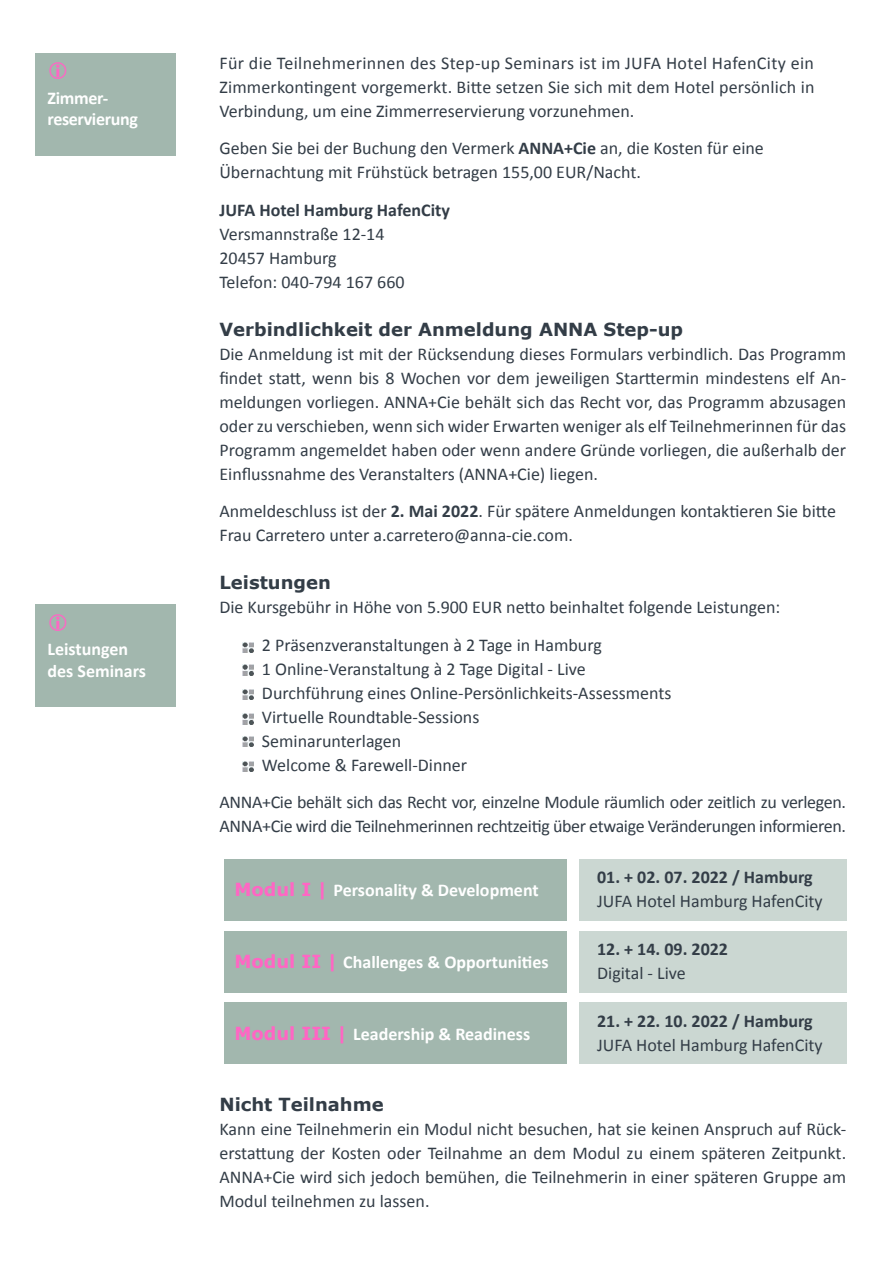
<style>
.page{position:relative;width:893px;height:1263px;background:#fff}
.page>*{position:absolute;margin:0;border:0;box-sizing:border-box;transform-origin:0 0}
.t1{font:18px/24px "Calibri";color:#333d47;text-align:justify}
.t2{font:18px/24px "Calibri";letter-spacing:-.02em;color:#333d47}
.t3{font:700 18px "Calibri";color:#fff}
.t4{font:700 18px "Calibri";color:#333d47}
.t5{font:18px "Calibri";letter-spacing:.02em;color:#333d47}
.t6{font:700 18px "Verdana";color:#333d47}
.t7{font:700 18px "Calibri";letter-spacing:-.02em;color:#fff}
.s1{font-weight:700}
.s2{font-family:"Verdana";color:#ff66c4}
</style>
<div class="page">
<div style="left:35px;top:605px;width:141px;height:102px;background:#a2b7ae"></div>
<div style="left:224px;top:859px;width:343px;height:61px;background:#a2b7ae"></div>
<div style="left:224px;top:931px;width:343px;height:62px;background:#a2b7ae"></div>
<div style="left:224px;top:1002px;width:343px;height:62px;background:#a2b7ae"></div>
<div style="left:579px;top:859px;width:267px;height:61px;background:#cbd7d2"></div>
<div style="left:579px;top:931px;width:267px;height:62px;background:#cbd7d2"></div>
<div style="left:579px;top:1002px;width:267px;height:62px;background:#cbd7d2"></div>
<div style="left:35px;top:53px;width:141px;height:102px;background:#a2b7ae"></div>
<svg style="left:242px;top:642px;width:11px;height:10px"></svg>
<svg style="left:242px;top:665px;width:11px;height:10px"></svg>
<svg style="left:242px;top:714px;width:11px;height:10px"></svg>
<svg style="left:242px;top:736px;width:11px;height:11px"></svg>
<svg style="left:242px;top:761px;width:11px;height:11px"></svg>
<svg style="left:242px;top:689px;width:11px;height:11px"></svg>
<p class="t3" style="left:48px;top:86px;width:62px">Zimmer-</p>
<p class="t7" style="left:48px;top:108px;width:92px">reservierung</p>
<p class="t3" style="left:48px;top:638px;width:82px">Leistungen</p>
<p class="t3" style="left:48px;top:659px;width:100px">des Seminars</p>
<p class="t5" style="left:219px;top:51px;width:596px">Für die Teilnehmerinnen des Step-up Seminars ist im JUFA Hotel HafenCity ein</p>
<p class="t1" style="left:219px;top:75px;width:597px">Zimmerkontingent vorgemerkt. Bitte setzen Sie sich mit dem Hotel persönlich in</p>
<p class="t1" style="left:219px;top:99px;width:417px">Verbindung, um eine Zimmerreservierung vorzunehmen.</p>
<p class="t1" style="left:219px;top:136px;width:546px">Geben Sie bei der Buchung den Vermerk <span class="s1">ANNA+Cie</span> an, die Kosten für eine</p>
<p class="t1" style="left:219px;top:160px;width:423px">Übernachtung mit Frühstück betragen 155,00 EUR/Nacht.</p>
<p class="t4" style="left:219px;top:198px;width:232px">JUFA Hotel Hamburg HafenCity</p>
<p class="t1" style="left:219px;top:222px;width:167px">Versmannstraße 12-14</p>
<p class="t1" style="left:219px;top:246px;width:119px">20457 Hamburg</p>
<p class="t1" style="left:219px;top:270px;width:187px">Telefon: 040-794 167 660</p>
<p class="t6" style="left:219px;top:316px;width:465px">Verbindlichkeit der Anmeldung ANNA Step-up</p>
<p class="t1" style="left:219px;top:342px;width:628px">Die Anmeldung ist mit der Rücksendung dieses Formulars verbindlich. Das Programm findet statt, wenn bis 8 Wochen vor dem jeweiligen Starttermin mindestens elf An&shy;meldungen vorliegen. ANNA+Cie behält sich das Recht vor, das Programm abzusagen oder zu verschieben, wenn sich wider Erwarten weniger als elf Teilnehmerinnen für das Programm angemeldet haben oder wenn andere Gründe vorliegen, die außerhalb der Einflussnahme des Veranstalters (ANNA+Cie) liegen.</p>
<p class="t1" style="left:219px;top:499px;width:618px">Anmeldeschluss ist der <span class="s1">2. Mai 2022</span>. Für spätere Anmeldungen kontaktieren Sie bitte<br>Frau Carretero unter a.carretero@anna-cie.com.</p>
<p class="t6" style="left:219px;top:570px;width:113px">Leistungen</p>
<p class="t1" style="left:219px;top:595px;width:562px">Die Kursgebühr in Höhe von 5.900 EUR netto beinhaltet folgende Leistungen:</p>
<p class="t1" style="left:262px;top:633px;width:341px">2 Präsenzveranstaltungen à 2 Tage in Hamburg</p>
<p class="t1" style="left:262px;top:657px;width:325px">1 Online-Veranstaltung à 2 Tage Digital - Live</p>
<p class="t1" style="left:262px;top:681px;width:411px">Durchführung eines Online-Persönlichkeits-Assessments</p>
<p class="t1" style="left:262px;top:705px;width:219px">Virtuelle Roundtable-Sessions</p>
<p class="t1" style="left:262px;top:729px;width:207px">Seminarunterlagen<br>Welcome &amp; Farewell-Dinner</p>
<p class="t2" style="left:219px;top:790px;width:628px">ANNA+Cie behält sich das Recht vor, einzelne Module räumlich oder zeitlich zu verlegen.<br>ANNA+Cie wird die Teilnehmerinnen rechtzeitig über etwaige Veränderungen informieren.</p>
<p class="t3" style="left:234px;top:879px;width:306px"><span class="s2">Modul I |</span> Personality &amp; Development</p>
<p class="t3" style="left:234px;top:951px;width:316px"><span class="s2">Modul II |</span> Challenges &amp; Opportunities</p>
<p class="t3" style="left:234px;top:1022px;width:297px"><span class="s2">Modul III |</span> Leadership &amp; Readiness</p>
<p class="t4" style="left:597px;top:866px;width:217px">01. + 02. 07. 2022 / Hamburg</p>
<p class="t1" style="left:597px;top:889px;width:227px">JUFA Hotel Hamburg HafenCity</p>
<p class="t4" style="left:597px;top:938px;width:132px">12. + 14. 09. 2022</p>
<p class="t1" style="left:597px;top:961px;width:90px">Digital - Live</p>
<p class="t4" style="left:597px;top:1009px;width:217px">21. + 22. 10. 2022 / Hamburg</p>
<p class="t1" style="left:597px;top:1033px;width:227px">JUFA Hotel Hamburg HafenCity</p>
<p class="t6" style="left:219px;top:1092px;width:166px">Nicht Teilnahme</p>
<p class="t1" style="left:219px;top:1117px;width:628px">Kann eine Teilnehmerin ein Modul nicht besuchen, hat sie keinen Anspruch auf Rück&shy;erstattung der Kosten oder Teilnahme an dem Modul zu einem späteren Zeitpunkt.<br>ANNA+Cie wird sich jedoch bemühen, die Teilnehmerin in einer späteren Gruppe am Modul teilnehmen zu lassen.</p>
</div>
